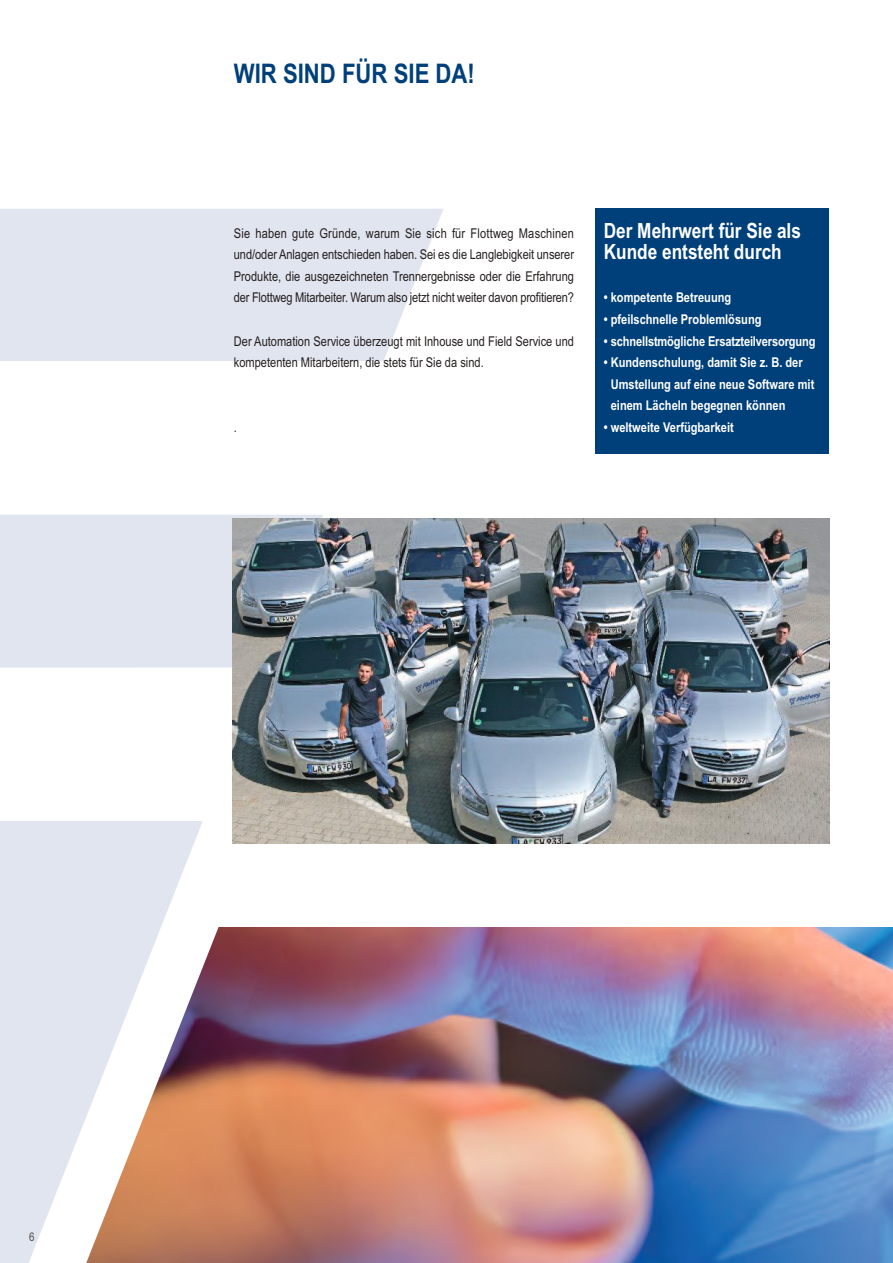
<style>
.page{position:relative;width:893px;height:1263px;background:#fff}
.page>*{position:absolute;margin:0;border:0;box-sizing:border-box;transform-origin:0 0}
.t1{font:700 27px "Arial Narrow";color:#00407a}
.t2{font:700 21px/21.6px "Arial Narrow";color:#fff}
.t3{font:13.5px/21.6px "Arial Narrow";color:#241f1f;text-align:justify}
.t4{font:700 13.5px/21.6px "Arial Narrow";color:#fff}
.t5{font:12px "Arial Narrow";color:#4e4b4c}
</style>
<div class="page">
<img style="left:584px;top:928px;width:309px;height:335px">
<img style="left:444px;top:518px;width:140px;height:745px">
<svg style="left:0;top:209px;width:444px;height:1054px"></svg>
<div style="left:595px;top:208px;width:234px;height:246px;background:#00407a"></div>
<img style="left:233px;top:519px;width:596px;height:324px">
<h1 class="t1" style="left:234px;top:58px;width:243px">WIR SIND FÜR SIE DA!</h1>
<p class="t3" style="left:234px;top:222px;width:342px">Sie haben gute Gründe, warum Sie sich für Flottweg Maschinen und/oder Anlagen entschieden haben. Sei es die Langlebigkeit unserer Produkte, die ausgezeichneten Trennergebnisse oder die Erfahrung der Flottweg Mitarbeiter. Warum also jetzt nicht weiter davon profitieren?</p>
<p class="t3" style="left:234px;top:330px;width:342px">Der Automation Service überzeugt mit Inhouse und Field Service und kompetenten Mitarbeitern, die stets für Sie da sind.</p>
<p class="t3" style="left:234px;top:417px;width:5px">.</p>
<h2 class="t2" style="left:604px;top:220px;width:199px">Der Mehrwert für Sie als<br>Kunde entsteht durch</h2>
<p class="t4" style="left:604px;top:287px;width:129px">• kompetente Betreuung</p>
<p class="t4" style="left:604px;top:309px;width:159px">• pfeilschnelle Problemlösung</p>
<p class="t4" style="left:604px;top:330px;width:213px">• schnellstmögliche Ersatzteilversorgung</p>
<p class="t4" style="left:611px;top:352px;width:205px;text-indent:-7px">• Kundenschulung, damit Sie z. B. der<br>Umstellung auf eine neue Software mit einem Lächeln begegnen können</p>
<p class="t4" style="left:604px;top:417px;width:132px">• weltweite Verfügbarkeit</p>
<p class="t5" style="left:29px;top:1229px;width:7px">6</p>
</div>
